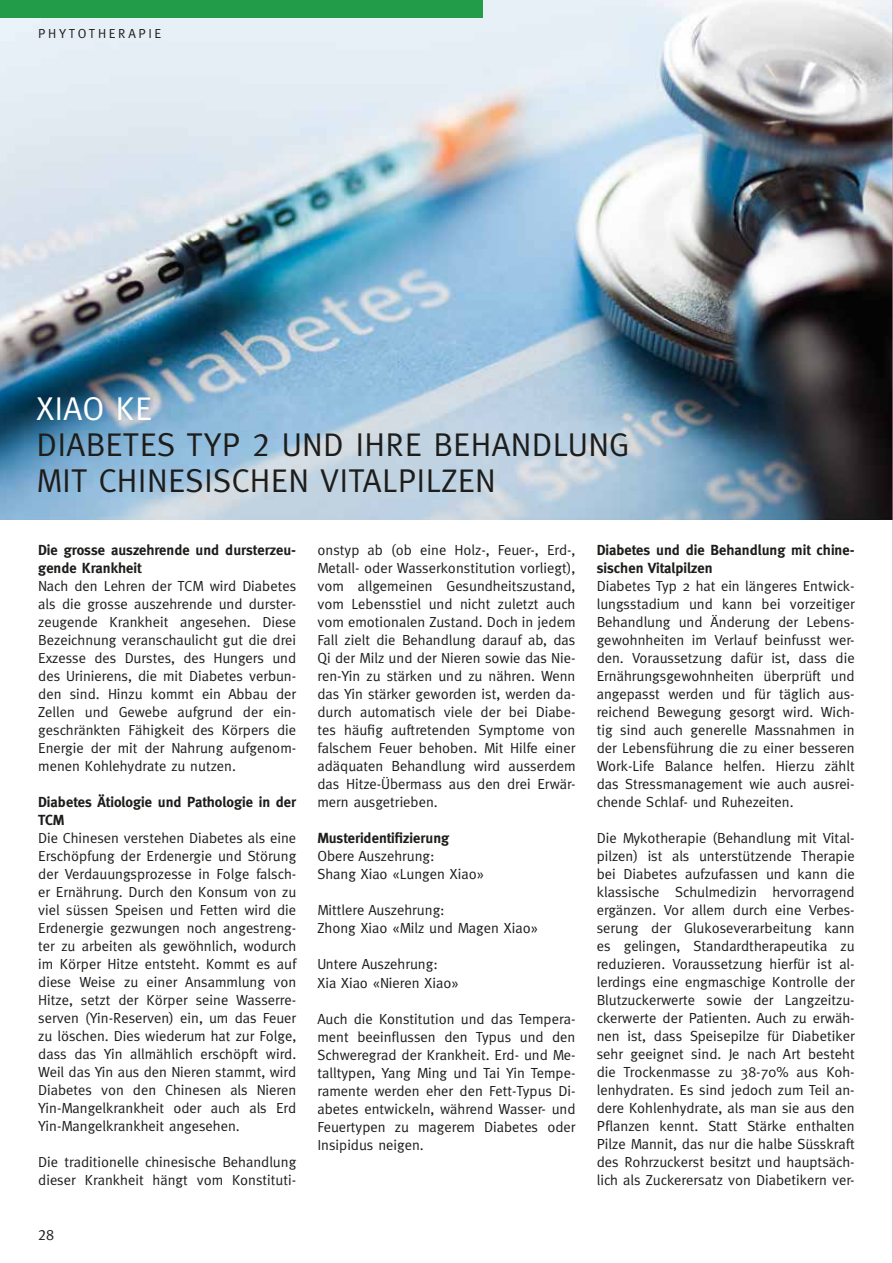
<style>
.page{position:relative;width:893px;height:1263px;background:#fff}
.page>*{position:absolute;margin:0;border:0;box-sizing:border-box;transform-origin:0 0}
.t1{font:33px/36px "Meta";letter-spacing:.01em;color:#1d1d1b}
.t2{font:15px "Meta Caps";color:#1d1d1b}
.t3{font:14.7px/18px "Meta";color:#1d1d1b;text-align:justify}
.t4{font:700 14.7px/18px "Meta";color:#1d1d1b}
.t5{font:13.2px "Meta";letter-spacing:.2em;color:#1d1d1b}
.s1{color:#fff}
.s2{font-family:"Meta Caps"}
</style>
<div class="page">
<img style="left:0;top:0;width:892px;height:520px">
<div style="left:0;top:0;width:483px;height:17px;background:#239c4a"></div>
<hr style="left:892px;top:0;width:1px;height:1263px;background:#c792b6">
<p class="t5" style="left:38px;top:26px;width:125px">PHYTOTHERAPIE</p>
<h1 class="t1" style="left:36px;top:390px;width:594px"><span class="s1">XIAO KE<br></span>DIABETES TYP <span class="s2">2</span> UND IHRE BEHANDLUNG<br>MIT CHINESISCHEN VITALPILZEN</h1>
<p class="t4" style="left:38px;top:541px;width:259px">Die grosse auszehrende und dursterzeu&shy;gende Krankheit</p>
<p class="t3" style="left:38px;top:577px;width:259px">Nach den Lehren der TCM wird Diabetes als die grosse auszehrende und durster&shy;zeugende Krankheit angesehen. Diese Bezeichnung veranschaulicht gut die drei Exzesse des Durstes, des Hungers und des Urinierens, die mit Diabetes verbun&shy;den sind. Hinzu kommt ein Abbau der Zellen und Gewebe aufgrund der ein&shy;geschränkten Fähigkeit des Körpers die Energie der mit der Nahrung aufgenom&shy;menen Kohlehydrate zu nutzen.</p>
<p class="t4" style="left:38px;top:793px;width:259px">Diabetes Ätiologie und Pathologie in der<br>TCM</p>
<p class="t3" style="left:38px;top:829px;width:259px">Die Chinesen verstehen Diabetes als eine Erschöpfung der Erdenergie und Störung der Verdauungsprozesse in Folge falsch&shy;er Ernährung. Durch den Konsum von zu viel süssen Speisen und Fetten wird die Erdenergie gezwungen noch angestreng&shy;ter zu arbeiten als gewöhnlich, wodurch im Körper Hitze entsteht. Kommt es auf diese Weise zu einer Ansammlung von Hitze, setzt der Körper seine Wasserre&shy;serven (Yin-Reserven) ein, um das Feuer zu löschen. Dies wiederum hat zur Folge, dass das Yin allmählich erschöpft wird.<br>Weil das Yin aus den Nieren stammt, wird Diabetes von den Chinesen als Nieren Yin-Mangelkrankheit oder auch als Erd Yin-Mangelkrankheit angesehen.</p>
<p class="t3" style="left:38px;top:1153px;width:259px">Die traditionelle chinesische Behandlung dieser Krankheit hängt vom Konstituti-</p>
<p class="t2" style="left:38px;top:1226px;width:18px">28</p>
<p class="t3" style="left:317px;top:541px;width:259px">onstyp ab (ob eine Holz-, Feuer-, Erd-, Metall- oder Wasserkonstitution vorliegt), vom allgemeinen Gesundheitszustand, vom Lebensstiel und nicht zuletzt auch vom emotionalen Zustand. Doch in jedem Fall zielt die Behandlung darauf ab, das Qi der Milz und der Nieren sowie das Nie&shy;ren-Yin zu stärken und zu nähren. Wenn das Yin stärker geworden ist, werden da&shy;durch automatisch viele der bei Diabe&shy;tes häufig auftretenden Symptome von falschem Feuer behoben. Mit Hilfe einer adäquaten Behandlung wird ausserdem das Hitze-Übermass aus den drei Erwär&shy;mern ausgetrieben.</p>
<p class="t4" style="left:317px;top:829px;width:133px">Musteridentifizierung</p>
<p class="t3" style="left:317px;top:847px;width:168px">Obere Auszehrung:<br>Shang Xiao «Lungen Xiao»</p>
<p class="t3" style="left:317px;top:901px;width:222px">Mittlere Auszehrung:<br>Zhong Xiao «Milz und Magen Xiao»</p>
<p class="t3" style="left:317px;top:955px;width:143px">Untere Auszehrung:<br>Xia Xiao «Nieren Xiao»</p>
<p class="t3" style="left:317px;top:1009px;width:259px">Auch die Konstitution und das Tempera&shy;ment beeinflussen den Typus und den Schweregrad der Krankheit. Erd- und Me&shy;talltypen, Yang Ming und Tai Yin Tempe&shy;ramente werden eher den Fett-Typus Di&shy;abetes entwickeln, während Wasser- und Feuertypen zu magerem Diabetes oder Insipidus neigen.</p>
<p class="t4" style="left:597px;top:541px;width:259px">Diabetes und die Behandlung mit chine&shy;sischen Vitalpilzen</p>
<p class="t3" style="left:597px;top:577px;width:259px">Diabetes Typ 2 hat ein längeres Entwick&shy;lungsstadium und kann bei vorzeitiger Behandlung und Änderung der Lebens&shy;gewohnheiten im Verlauf beinfusst wer&shy;den. Voraussetzung dafür ist, dass die Ernährungsgewohnheiten überprüft und angepasst werden und für täglich aus&shy;reichend Bewegung gesorgt wird. Wich&shy;tig sind auch generelle Massnahmen in der Lebensführung die zu einer besseren Work-Life Balance helfen. Hierzu zählt das Stressmanagement wie auch ausrei&shy;chende Schlaf- und Ruhezeiten.</p>
<p class="t3" style="left:597px;top:829px;width:259px">Die Mykotherapie (Behandlung mit Vital&shy;pilzen) ist als unterstützende Therapie bei Diabetes aufzufassen und kann die klassische Schulmedizin hervorragend ergänzen. Vor allem durch eine Verbes&shy;serung der Glukoseverarbeitung kann es gelingen, Standardtherapeutika zu reduzieren. Voraussetzung hierfür ist al&shy;lerdings eine engmaschige Kontrolle der Blutzuckerwerte sowie der Langzeitzu&shy;ckerwerte der Patienten. Auch zu erwäh&shy;nen ist, dass Speisepilze für Diabetiker sehr geeignet sind. Je nach Art besteht die Trockenmasse zu 38-70% aus Koh&shy;lenhydraten. Es sind jedoch zum Teil an&shy;dere Kohlenhydrate, als man sie aus den Pflanzen kennt. Statt Stärke enthalten Pilze Mannit, das nur die halbe Süsskraft des Rohrzuckerst besitzt und hauptsäch&shy;lich als Zuckerersatz von Diabetikern ver-</p>
</div>
